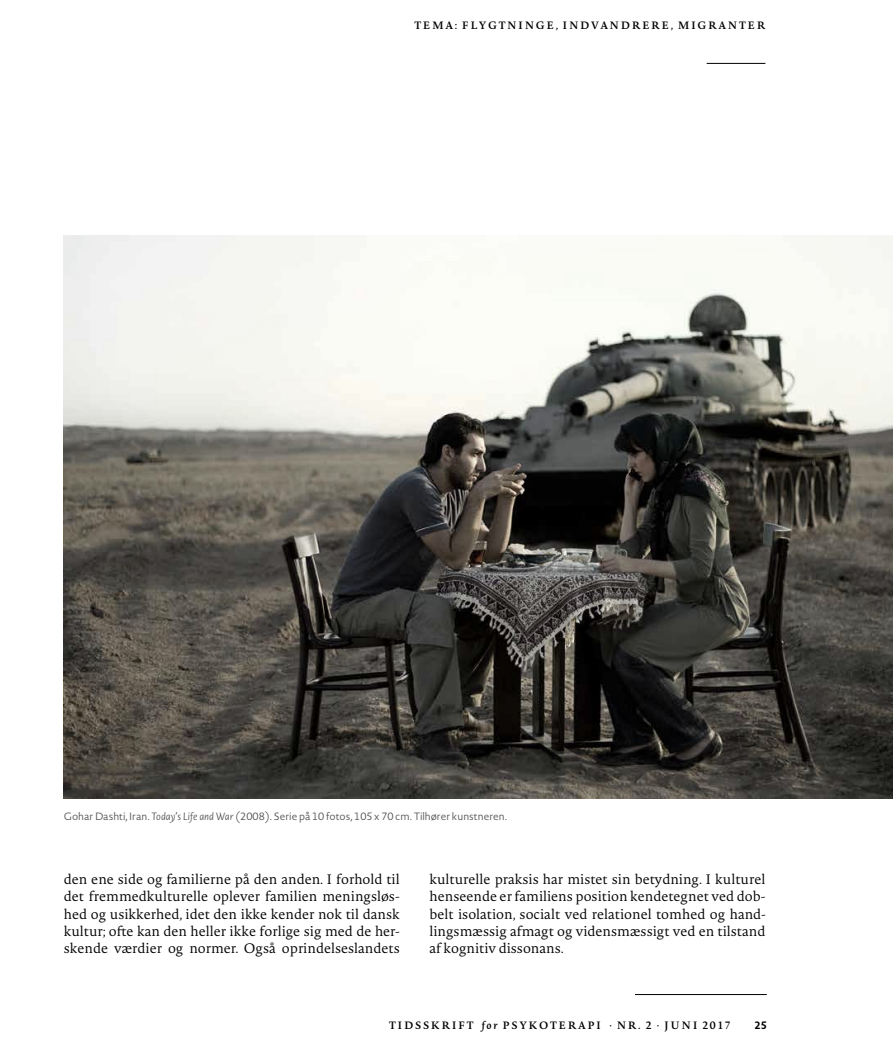
<style>
.page{position:relative;width:893px;height:1063px;background:#fff}
.page>*{position:absolute;margin:0;border:0;box-sizing:border-box;transform-origin:0 0}
.t1{font:300 13.5px/17.2px "Novel Pro";color:#000;text-align:justify}
.t2{font:600 10.5px "Novel Pro";letter-spacing:.15em;color:#000}
.t3{font:700 10.5px "Novel Sans Pro";color:#000}
.t4{font:300 10.35px "Novel Sans Pro";color:#4b4b4d}
.s1{font-style:italic}
</style>
<div class="page">
<hr style="left:707px;top:63px;width:58px;height:1px;background:#000">
<hr style="left:635px;top:994px;width:132px;height:1px;background:#000">
<svg style="left:64px;top:235px;width:829px;height:563px"></svg>
<p class="t2" style="left:415px;top:18px;width:352px">TEMA: FLYGTNINGE, INDVANDRERE, MIGRANTER</p>
<p class="t4" style="left:64px;top:809px;width:445px">Gohar Dashti, Iran. <span class="s1">Today’s Life and War</span> (2008)<span class="s1">.</span> Serie på 10 fotos, 105 x 70 cm. Tilhører kunstneren.</p>
<p class="t1" style="left:64px;top:870px;width:337px">den ene side og familierne på den anden. I forhold til det fremmedkulturelle oplever familien meningsløs&shy;hed og usikkerhed, idet den ikke kender nok til dansk kultur; ofte kan den heller ikke forlige sig med de her&shy;skende værdier og normer. Også oprindelseslandets</p>
<p class="t1" style="left:429px;top:870px;width:337px">kulturelle praksis har mistet sin betydning. I kulturel henseende er familiens position kendetegnet ved dob&shy;belt isolation, socialt ved relationel tomhed og hand&shy;lingsmæssig afmagt og vidensmæssigt ved en tilstand af kognitiv dissonans.</p>
<p class="t2" style="left:389px;top:1017px;width:343px">TIDSSKRIFT <span class="s1">for</span> PSYKOTERAPI · NR. 2 · JUNI 2017</p>
<p class="t3" style="left:755px;top:1018px;width:14px">25</p>
</div>
